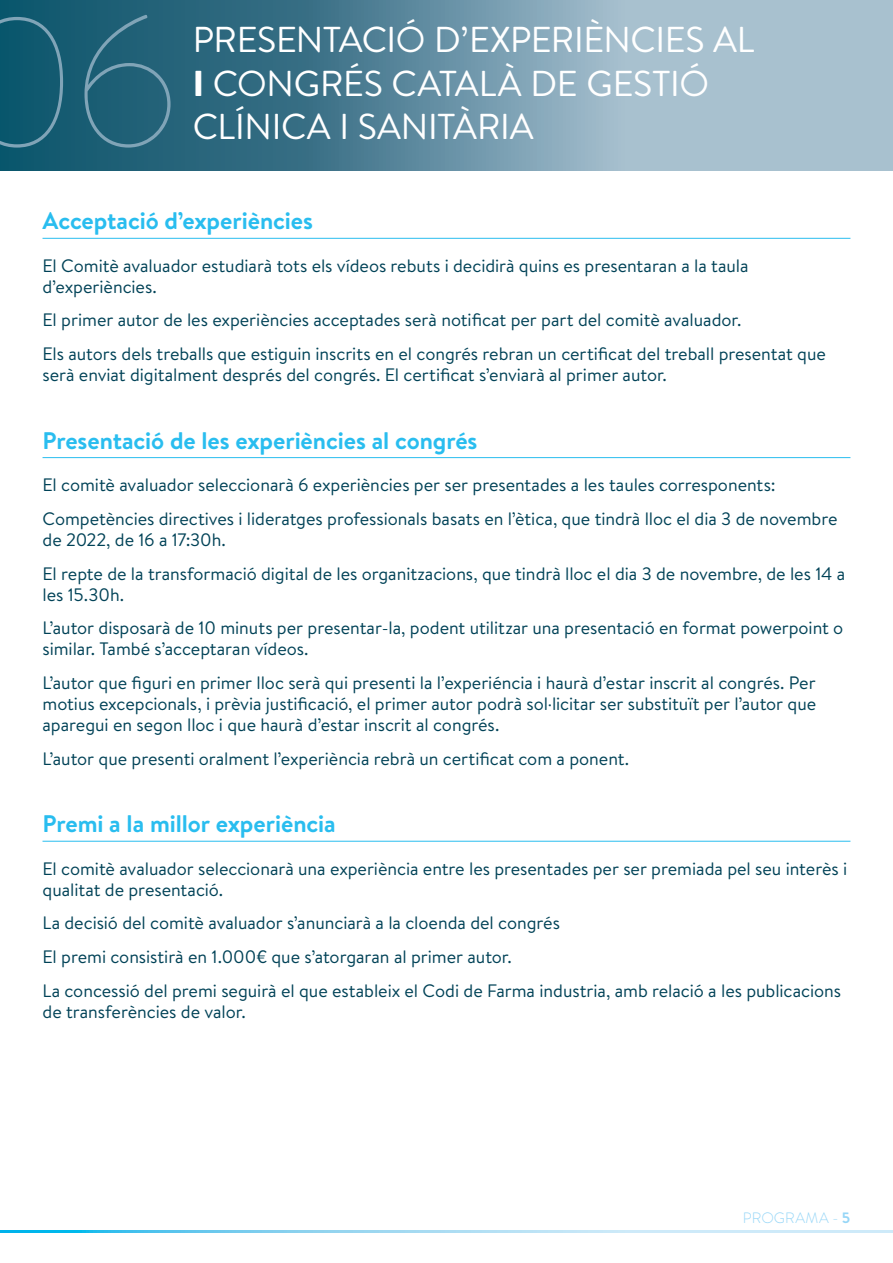
<style>
.page{position:relative;width:893px;height:1263px;background:#fff}
.page>*{position:absolute;margin:0;border:0;box-sizing:border-box;transform-origin:0 0}
.t1{font:100 181.5px "Brandon Text";color:#80a4b7}
.t2{font:36px/43.5px "Brandon Text";letter-spacing:-.005em;color:#fff}
.t3{font:700 24px "Brandon Text";letter-spacing:-.005em;color:#29bdef}
.t4{font:18px/33.8px "Brandon Text";letter-spacing:-.005em;color:#004257}
.t5{font:300 15px "Brandon Text";letter-spacing:.01em;color:#96d6f7}
.s1{font-weight:900}
.s2{font-weight:700}
</style>
<div class="page">
<svg style="left:0;top:0;width:893px;height:170px;background:#6591a4"></svg>
<svg style="left:0;top:1230px;width:893px;height:2px;background:#93d8f2"></svg>
<hr style="left:43px;top:238px;width:807px;height:1px;background:#29bdef">
<hr style="left:43px;top:457px;width:807px;height:1px;background:#29bdef">
<hr style="left:43px;top:841px;width:807px;height:1px;background:#29bdef">
<h1 class="t1" style="left:-43px;top:-40px;width:223px">06</h1>
<h2 class="t2" style="left:193px;top:17px;width:563px">PRESENTACIÓ D’EXPERIÈNCIES AL<br><span class="s1">I</span> CONGRÉS CATALÀ DE GESTIÓ</h2>
<h2 class="t2" style="left:193px;top:104px;width:342px">CLÍNICA I SANITÀRIA</h2>
<h3 class="t3" style="left:43px;top:204px;width:272px">Acceptació d’experiències</h3>
<p class="t4" style="left:43px;top:254px;width:708px;line-height:21px">El Comitè avaluador estudiarà tots els vídeos rebuts i decidirà quins es presentaran a la taula d’experiències.</p>
<p class="t4" style="left:43px;top:303px;width:785px">El primer autor de les experiències acceptades serà notificat per part del comitè avaluador.<br>Els autors dels treballs que estiguin inscrits en el congrés rebran un certificat del treball presentat que</p>
<p class="t4" style="left:43px;top:357px;width:626px">serà enviat digitalment després del congrés. El certificat s’enviarà al primer autor.</p>
<h3 class="t3" style="left:43px;top:424px;width:436px">Presentació de les experiències al congrés</h3>
<p class="t4" style="left:43px;top:467px;width:796px">El comitè avaluador seleccionarà 6 experiències per ser presentades a les taules corresponents:<br>Competències directives i lideratges professionals basats en l’ètica, que tindrà lloc el dia 3 de novembre</p>
<p class="t4" style="left:43px;top:522px;width:804px">de 2022, de 16 a 17:30h.<br>El repte de la transformació digital de les organitzacions, que tindrà lloc el dia 3 de novembre, de les 14 a</p>
<p class="t4" style="left:43px;top:577px;width:802px">les 15.30h.<br>L’autor disposarà de 10 minuts per presentar-la, podent utilitzar una presentació en format powerpoint o</p>
<p class="t4" style="left:43px;top:631px;width:775px">similar. També s’acceptaran vídeos.<br>L’autor que figuri en primer lloc serà qui presenti la l’experiéncia i haurà d’estar inscrit al congrés. Per</p>
<p class="t4" style="left:43px;top:693px;width:775px;line-height:21px">motius excepcionals, i prèvia justificació, el primer autor podrà sol·licitar ser substituït per l’autor que aparegui en segon lloc i que haurà d’estar inscrit al congrés.</p>
<p class="t4" style="left:43px;top:741px;width:588px">L’autor que presenti oralment l’experiència rebrà un certificat com a ponent.</p>
<h3 class="t3" style="left:43px;top:807px;width:295px">Premi a la millor experiència</h3>
<p class="t4" style="left:43px;top:857px;width:806px;line-height:21px">El comitè avaluador seleccionarà una experiència entre les presentades per ser premiada pel seu interès i qualitat de presentació.</p>
<p class="t4" style="left:43px;top:906px;width:800px">La decisió del comitè avaluador s’anunciarà a la cloenda del congrés<br>El premi consistirà en 1.000€ que s’atorgaran al primer autor.<br>La concessió del premi seguirà el que estableix el Codi de Farma industria, amb relació a les publicacions</p>
<p class="t4" style="left:43px;top:994px;width:205px">de transferències de valor.</p>
<p class="t5" style="left:743px;top:1208px;width:109px">PROGRAMA - <span class="s2">5</span></p>
</div>
